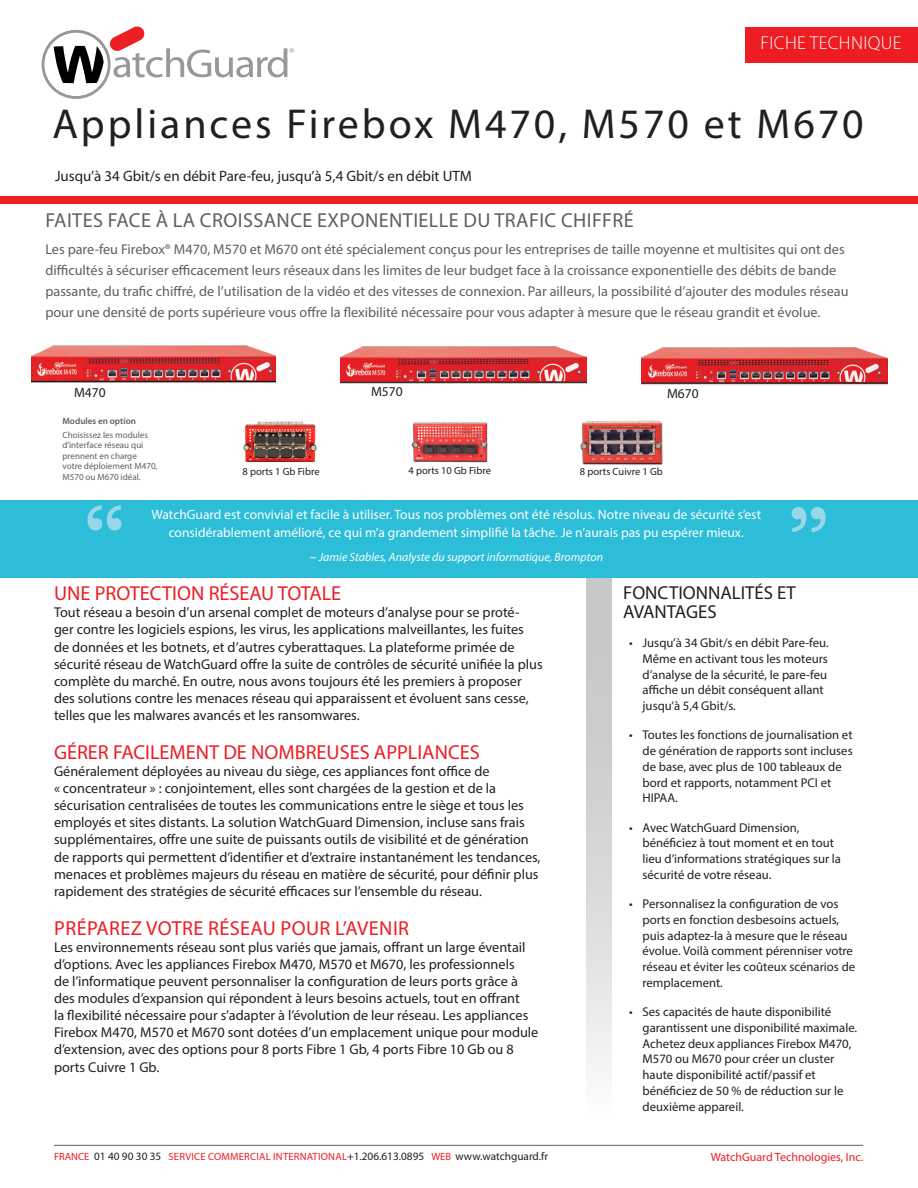
<style>
.page{position:relative;width:918px;height:1188px;background:#fff}
.page>*{position:absolute;margin:0;border:0;box-sizing:border-box;transform-origin:0 0}
._2017_ds_-_Title{font:42px "Myriad Pro";letter-spacing:.07em;color:#231f20}
._2017-_sub-head{font:20.25px "Myriad Pro";color:#ee1d23}
._2017_-_Headline{font:20.25px "Myriad Pro";letter-spacing:.02em;color:#5f5f62}
._2017-_sub-head-2{font:20.25px "Myriad Pro";letter-spacing:.02em;color:#ee1d23}
._2017_ds_-_body_copy{font:18.75px/18.8px "Myriad Pro";color:#231f20}
._2011_ds_-_red_subhe{font:300 18.75px "Myriad Pro";letter-spacing:.02em;color:#fff}
._2017_-_Title_sub-he{font:15px "Myriad Pro";color:#231f20}
.t1{font:14.25px/17.1px "Myriad Pro";color:#231f20}
._2017-Intro{font:14.25px/21px "Myriad Pro";color:#5f5f62}
._2017_-_quote_text{font:13.5px/18px "Myriad Pro";color:#fff;text-align:center}
._2011_ds_-_red_subhe-2{font:13.5px "Myriad Pro";color:#231f20}
.t2{font:12.75px/15.8px "Myriad Pro";color:#231f20}
._2017_-_Quote_Italic{font:italic 12px "Myriad Pro";color:#fff}
.t3{font:12px "Myriad Pro";color:#ee1d23}
.t4{font:11.25px "Myriad Pro";color:#231f20}
._2011_ds_-_red_subhe-3{font:10.5px "Myriad Pro";color:#231f20}
.Bullets{font:9px/10.4px "Myriad Pro";color:#5f5f62}
.Bullets-2{font:600 9px "Myriad Pro";color:#5f5f62}
.s1{font-size:10.5px;color:#ee1d23}
</style>
<div class="page">
<div style="left:587px;top:545px;width:25px;height:643px;background:linear-gradient(to bottom,#b9babd,#fff)"></div>
<div style="left:0;top:196px;width:918px;height:7px;background:#ee1d23"></div>
<svg style="left:42px;top:27px;width:252px;height:72px"></svg>
<div style="left:0;top:500px;width:918px;height:78px;background:#2cbdd8"></div>
<svg style="left:792px;top:507px;width:34px;height:25px"></svg>
<hr style="left:54px;top:1145px;width:809px;height:1px;background:#5f5f62">
<div style="left:745px;top:27px;width:173px;height:35px;background:#ee1d23"></div>
<svg style="left:87px;top:505px;width:35px;height:25px"></svg>
<img style="left:412px;top:447px;width:76px;height:16px">
<img style="left:580px;top:420px;width:83px;height:45px">
<img style="left:32px;top:345px;width:244px;height:38px">
<img style="left:341px;top:346px;width:246px;height:101px">
<img style="left:641px;top:347px;width:246px;height:102px">
<img style="left:243px;top:421px;width:74px;height:41px">
<p class="_2011_ds_-_red_subhe" style="left:761px;top:32px;width:142px">FICHE TECHNIQUE</p>
<p class="_2017_ds_-_Title" style="left:52px;top:98px;width:813px">Appliances Firebox M470, M570 et M670</p>
<p class="_2017_-_Title_sub-he" style="left:55px;top:166px;width:418px">Jusqu’à 34 Gbit/s en débit Pare-feu, jusqu’à 5,4 Gbit/s en débit UTM</p>
<p class="_2017_-_Headline" style="left:46px;top:207px;width:590px">FAITES FACE À LA CROISSANCE EXPONENTIELLE DU TRAFIC CHIFFRÉ</p>
<p class="_2017-Intro" style="left:45px;top:239px;width:805px">Les pare-feu Firebox® M470, M570 et M670 ont été spécialement conçus pour les entreprises de taille moyenne et multisites qui ont des difficultés à sécuriser efficacement leurs réseaux dans les limites de leur budget face à la croissance exponentielle des débits de bande passante, du trafic chiffré, de l’utilisation de la vidéo et des vitesses de connexion. Par ailleurs, la possibilité d’ajouter des modules réseau pour une densité de ports supérieure vous offre la flexibilité nécessaire pour vous adapter à mesure que le réseau grandit et évolue.</p>
<p class="_2011_ds_-_red_subhe-2" style="left:74px;top:385px;width:33px">M470</p>
<p class="_2011_ds_-_red_subhe-2" style="left:371px;top:383px;width:33px">M570</p>
<p class="_2011_ds_-_red_subhe-2" style="left:667px;top:385px;width:33px">M670</p>
<p class="Bullets-2" style="left:62px;top:416px;width:75px">Modules en option</p>
<p class="Bullets" style="left:62px;top:430px;width:97px">Choisissez les modules d’interface réseau qui prennent en charge votre déploiement M470,<br>M570 ou M670 idéal.</p>
<p class="_2011_ds_-_red_subhe-3" style="left:243px;top:465px;width:79px">8 ports 1 Gb Fibre</p>
<p class="_2011_ds_-_red_subhe-3" style="left:409px;top:464px;width:84px">4 ports 10 Gb Fibre</p>
<p class="_2011_ds_-_red_subhe-3" style="left:580px;top:465px;width:84px">8 ports Cuivre 1 Gb</p>
<p class="_2017_-_quote_text" style="left:152px;top:506px;width:611px">WatchGuard est convivial et facile à utiliser. Tous nos problèmes ont été résolus. Notre niveau de sécurité s’est considérablement amélioré, ce qui m’a grandement simplifié la tâche. Je n’aurais pas pu espérer mieux.</p>
<p class="_2017_-_Quote_Italic" style="left:310px;top:550px;width:295px">~ Jamie Stables, Analyste du support informatique, Brompton</p>
<p class="_2017-_sub-head" style="left:54px;top:581px;width:289px">UNE PROTECTION RÉSEAU TOTALE</p>
<p class="t1" style="left:54px;top:604px;width:490px">Tout réseau a besoin d’un arsenal complet de moteurs d’analyse pour se proté&shy;ger contre les logiciels espions, les virus, les applications malveillantes, les fuites<br>de données et les botnets, et d’autres cyberattaques. La plateforme primée de sécurité réseau de WatchGuard offre la suite de contrôles de sécurité unifiée la plus complète du marché. En outre, nous avons toujours été les premiers à proposer des solutions contre les menaces réseau qui apparaissent et évoluent sans cesse, telles que les malwares avancés et les ransomwares.</p>
<p class="_2017-_sub-head" style="left:54px;top:740px;width:427px">GÉRER FACILEMENT DE NOMBREUSES APPLIANCES</p>
<p class="t1" style="left:54px;top:762px;width:488px">Généralement déployées au niveau du siège, ces appliances font office de<br>« concentrateur » : conjointement, elles sont chargées de la gestion et de la sécurisation centralisées de toutes les communications entre le siège et tous les employés et sites distants. La solution WatchGuard Dimension, incluse sans frais supplémentaires, offre une suite de puissants outils de visibilité et de génération de rapports qui permettent d’identifier et d’extraire instantanément les tendances, menaces et problèmes majeurs du réseau en matière de sécurité, pour définir plus rapidement des stratégies de sécurité efficaces sur l’ensemble du réseau.</p>
<p class="_2017-_sub-head-2" style="left:54px;top:915px;width:356px">PRÉPAREZ VOTRE RÉSEAU POUR L’AVENIR</p>
<p class="t1" style="left:54px;top:938px;width:486px">Les environnements réseau sont plus variés que jamais, offrant un large éventail d’options. Avec les appliances Firebox M470, M570 et M670, les professionnels<br>de l’informatique peuvent personnaliser la configuration de leurs ports grâce à des modules d’expansion qui répondent à leurs besoins actuels, tout en offrant<br>la flexibilité nécessaire pour s’adapter à l’évolution de leur réseau. Les appliances Firebox M470, M570 et M670 sont dotées d’un emplacement unique pour module d’extension, avec des options pour 8 ports Fibre 1 Gb, 4 ports Fibre 10 Gb ou 8 ports Cuivre 1 Gb.</p>
<p class="_2017_ds_-_body_copy" style="left:623px;top:583px;width:174px">FONCTIONNALITÉS ET<br>AVANTAGES</p>
<p class="t2" style="left:643px;top:635px;width:188px;text-indent:-14px">• Jusqu’à 34 Gbit/s en débit Pare-feu.<br>Même en activant tous les moteurs d’analyse de la sécurité, le pare-feu affiche un débit conséquent allant jusqu’à 5,4 Gbit/s.</p>
<p class="t2" style="left:643px;top:727px;width:212px;text-indent:-14px">• Toutes les fonctions de journalisation et de génération de rapports sont incluses de base, avec plus de 100 tableaux de bord et rapports, notamment PCI et<br>HIPAA.</p>
<p class="t2" style="left:643px;top:819px;width:200px;text-indent:-14px">• Avec WatchGuard Dimension, bénéficiez à tout moment et en tout lieu d’informations stratégiques sur la sécurité de votre réseau.</p>
<p class="t2" style="left:643px;top:896px;width:214px;text-indent:-14px">• Personnalisez la configuration de vos ports en fonction desbesoins actuels, puis adaptez-la à mesure que le réseau évolue. Voilà comment pérenniser votre réseau et éviter les coûteux scénarios de remplacement.</p>
<p class="t2" style="left:643px;top:1004px;width:216px;text-indent:-14px">• Ses capacités de haute disponibilité garantissent une disponibilité maximale.<br>Achetez deux appliances Firebox M470, M570 ou M670 pour créer un cluster haute disponibilité actif/passif et bénéficiez de 50 % de réduction sur le deuxième appareil.</p>
<p class="t4" style="left:54px;top:1150px;width:496px"><span class="s1">FRANCE</span> 01 40 90 30 35 <span class="s1">SERVICE COMMERCIAL INTERNATIONAL</span>+1.206.613.0895 <span class="s1">WEB</span> www.watchguard.fr</p>
<p class="t3" style="left:711px;top:1150px;width:154px">WatchGuard Technologies, Inc.</p>
</div>
